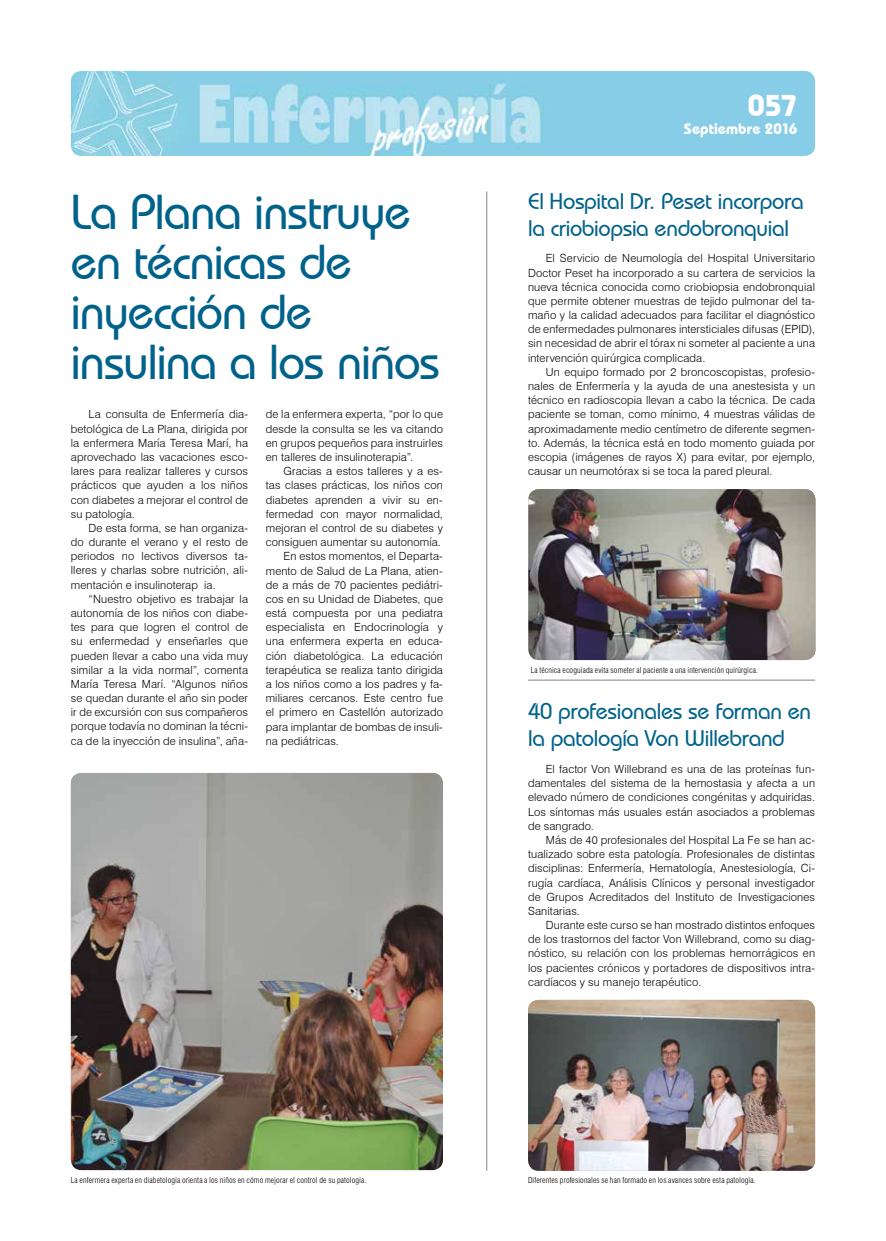
<style>
.page{position:relative;width:886px;height:1241px;background:#fff}
.page>*{position:absolute;margin:0;border:0;box-sizing:border-box;transform-origin:0 0}
.t1{font:500 48.75px/50px "Bauhaus IT Cby BT";letter-spacing:-.02em;color:#00628b}
.t2{font:700 30px "Bauhaus IT Cby BT";color:#fff}
.t3{font:500 22.5px/27px "Bauhaus IT Cby BT";letter-spacing:-.015em;color:#00628b}
.t4{font:700 15px "Bauhaus IT Cby BT";color:#fff}
.t5{font:300 11.25px/14.1px "Swiss 721 BT";letter-spacing:.01em;color:#000;text-align:justify}
.t6{font:300 condensed 8.12px "Swiss 721 BT";letter-spacing:.015em;color:#000}
</style>
<div class="page">
<img style="left:71px;top:71px;width:744px;height:85px">
<hr style="left:486px;top:191px;width:1px;height:979px;background:#9d9d9c">
<hr style="left:528px;top:679px;width:287px;height:1px;background:#9d9d9c">
<img style="left:71px;top:773px;width:372px;height:396px">
<img style="left:528px;top:999px;width:287px;height:171px">
<img style="left:528px;top:489px;width:287px;height:171px">
<h1 class="t1" style="left:71px;top:186px;width:371px">La Plana instruye en técnicas de inyección de insulina a los niños</h1>
<p class="t5" style="left:71px;top:407px;width:179px;text-indent:18px">La consulta de Enfermería dia&shy;betológica de La Plana, dirigida por la enfermera María Teresa Marí, ha aprovechado las vacaciones esco&shy;lares para realizar talleres y cursos prácticos que ayuden a los niños con diabetes a mejorar el control de su patología.</p>
<p class="t5" style="left:71px;top:520px;width:179px;text-indent:18px">De esta forma, se han organiza&shy;do durante el verano y el resto de periodos no lectivos diversos ta&shy;lleres y charlas sobre nutrición, ali&shy;mentación e insulinoterap ia.</p>
<p class="t5" style="left:71px;top:591px;width:179px;text-indent:18px">“Nuestro objetivo es trabajar la autonomía de los niños con diabe&shy;tes para que logren el control de su enfermedad y enseñarles que pueden llevar a cabo una vida muy similar a la vida normal”, comenta María Teresa Marí. “Algunos niños se quedan durante el año sin poder ir de excursión con sus compañeros porque todavía no dominan la técni&shy;ca de la inyección de insulina”, aña-</p>
<p class="t5" style="left:266px;top:407px;width:179px">de la enfermera experta, “por lo que desde la consulta se les va citando en grupos pequeños para instruirles en talleres de insulinoterapia”.</p>
<p class="t5" style="left:283px;top:464px;width:161px">Gracias a estos talleres y a es-</p>
<p class="t5" style="left:266px;top:478px;width:179px">tas clases prácticas, los niños con</p>
<p class="t5" style="left:266px;top:492px;width:179px">diabetes aprenden a vivir su en-</p>
<p class="t5" style="left:266px;top:506px;width:179px">fermedad con mayor normalidad,</p>
<p class="t5" style="left:266px;top:520px;width:179px">mejoran el control de su diabetes y</p>
<p class="t5" style="left:266px;top:535px;width:177px">consiguen aumentar su autonomía.</p>
<p class="t5" style="left:283px;top:549px;width:161px">En estos momentos, el Departa-</p>
<p class="t5" style="left:266px;top:563px;width:179px">mento de Salud de La Plana, atien-</p>
<p class="t5" style="left:266px;top:577px;width:179px">de a más de 70 pacientes pediátri-</p>
<p class="t5" style="left:266px;top:591px;width:179px">cos en su Unidad de Diabetes, que</p>
<p class="t5" style="left:266px;top:605px;width:179px">está compuesta por una pediatra</p>
<p class="t5" style="left:266px;top:620px;width:179px">especialista en Endocrinología y</p>
<p class="t5" style="left:266px;top:634px;width:179px">una enfermera experta en educa-</p>
<p class="t5" style="left:266px;top:648px;width:179px">ción diabetológica. La educación</p>
<p class="t5" style="left:266px;top:662px;width:179px">terapéutica se realiza tanto dirigida</p>
<p class="t5" style="left:266px;top:676px;width:179px">a los niños como a los padres y fa-</p>
<p class="t5" style="left:266px;top:691px;width:179px">miliares cercanos. Este centro fue</p>
<p class="t5" style="left:266px;top:705px;width:179px">el primero en Castellón autorizado</p>
<p class="t5" style="left:266px;top:719px;width:179px">para implantar de bombas de insuli-</p>
<p class="t5" style="left:266px;top:733px;width:75px">na pediátricas.</p>
<h2 class="t2" style="left:748px;top:87px;width:51px">057</h2>
<h3 class="t4" style="left:684px;top:119px;width:115px">Septiembre 2016</h3>
<h3 class="t3" style="left:528px;top:187px;width:277px">El Hospital Dr. Peset incorpora la criobiopsia endobronquial</h3>
<p class="t5" style="left:528px;top:251px;width:289px;text-indent:18px">El Servicio de Neumología del Hospital Universitario Doctor Peset ha incorporado a su cartera de servicios la nueva técnica conocida como criobiopsia endobronquial que permite obtener muestras de tejido pulmonar del ta&shy;maño y la calidad adecuados para facilitar el diagnóstico de enfermedades pulmonares intersticiales difusas (EPID), sin necesidad de abrir el tórax ni someter al paciente a una intervención quirúrgica complicada.</p>
<p class="t5" style="left:528px;top:364px;width:289px;text-indent:18px">Un equipo formado por 2 broncoscopistas, profesio&shy;nales de Enfermería y la ayuda de una anestesista y un técnico en radioscopia llevan a cabo la técnica. De cada paciente se toman, como mínimo, 4 muestras válidas de aproximadamente medio centímetro de diferente segmen&shy;to. Además, la técnica está en todo momento guiada por escopia (imágenes de rayos X) para evitar, por ejemplo, causar un neumotórax si se toca la pared pleural.</p>
<p class="t6" style="left:531px;top:664px;width:229px">La técnica ecoguiada evita someter al paciente a una intervención quirúrgica.</p>
<h3 class="t3" style="left:528px;top:697px;width:284px">40 profesionales se forman en la patología Von Willebrand</h3>
<p class="t5" style="left:528px;top:761px;width:289px;text-indent:18px">El factor Von Willebrand es una de las proteínas fun&shy;damentales del sistema de la hemostasia y afecta a un elevado número de condiciones congénitas y adquiridas.<br>Los síntomas más usuales están asociados a problemas de sangrado.</p>
<p class="t5" style="left:528px;top:832px;width:289px;text-indent:18px">Más de 40 profesionales del Hospital La Fe se han ac&shy;tualizado sobre esta patología. Profesionales de distintas disciplinas: Enfermería, Hematología, Anestesiología, Ci&shy;rugía cardíaca, Análisis Clínicos y personal investigador de Grupos Acreditados del Instituto de Investigaciones Sanitarias.</p>
<p class="t5" style="left:528px;top:917px;width:289px;text-indent:18px">Durante este curso se han mostrado distintos enfoques de los trastornos del factor Von Willebrand, como su diag&shy;nóstico, su relación con los problemas hemorrágicos en los pacientes crónicos y portadores de dispositivos intra&shy;cardíacos y su manejo terapéutico.</p>
<p class="t6" style="left:71px;top:1175px;width:297px">La enfermera experta en diabetología orienta a los niños en cómo mejorar el control de su patología.</p>
<p class="t6" style="left:528px;top:1175px;width:229px">Diferentes profesionales se han formado en los avances sobre esta patología.</p>
</div>
